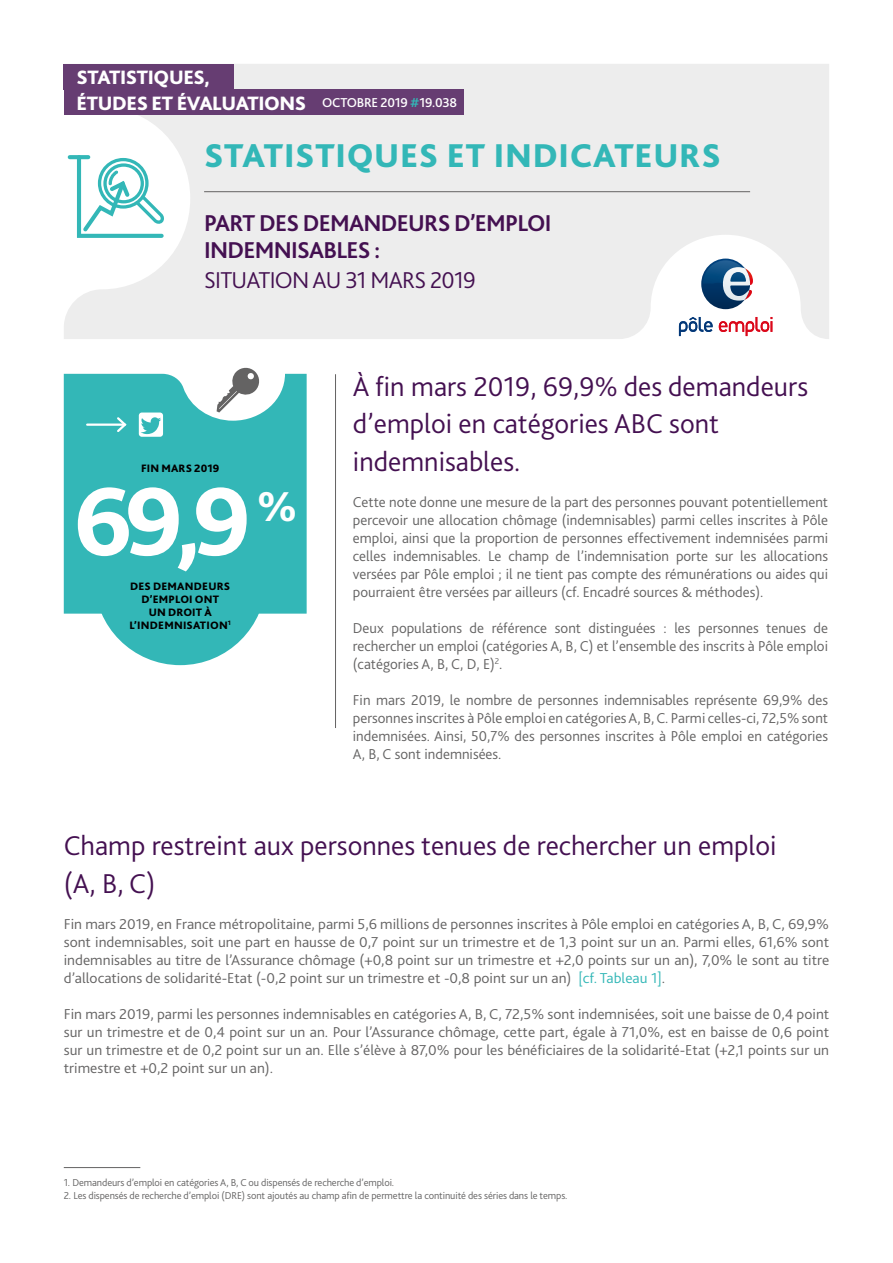
<style>
.page{position:relative;width:893px;height:1263px;background:#fff}
.page>*{position:absolute;margin:0;border:0;box-sizing:border-box;transform-origin:0 0}
.t1{font:800 101.7px "Bliss 2";color:#fff}
.t2{font:800 43.65px "Bliss 2";color:#fff}
.t3{font:800 34.5px "Bliss 2";letter-spacing:.02em;color:#33b7b7}
.TITRE{font:300 28.5px/37.5px "Bliss 2";color:#441051}
.t4{font:300 24px/30px "Bliss 2";letter-spacing:-.03em;color:#441051}
.t5{font:700 24px "Bliss 2";letter-spacing:-.03em;color:#441051}
.t6{font:800 20.25px "Bliss 2";letter-spacing:-.02em;color:#fff}
.TEXTE_COURANT{font:300 15px/18px "Bliss 2";color:#646363;text-align:justify}
.TEXTE_COURANT-2{font:300 15px/18px "Bliss 2";color:#646363;text-align:justify;scale:1.04 1}
.t7{font:500 13.5px "Bliss 2";letter-spacing:-.02em;color:#fff}
.TITRE_CHIFFRE_CLÉ{font:800 11.25px/13px "Bliss 2";letter-spacing:.015em;color:#000;text-align:center}
.t8{font:300 10.5px "Bliss 2";letter-spacing:-.01em;color:#646363}
.s1{color:#33b7b7}
.s2{font-weight:700}
</style>
<div class="page">
<svg style="left:64px;top:64px;width:765px;height:275px;fill:#ededed"></svg>
<svg style="left:701px;top:259px;width:52px;height:50px"></svg>
<svg style="left:679px;top:317px;width:34px;height:19px"></svg>
<svg style="left:719px;top:317px;width:53px;height:19px"></svg>
<hr style="left:204px;top:191px;width:546px;height:1px;background:#646363">
<svg style="left:70px;top:155px;width:5px;height:4px"></svg>
<svg style="left:75px;top:153px;width:93px;height:87px"></svg>
<hr style="left:335px;top:374px;width:1px;height:354px;background:#646363">
<svg style="left:234px;top:367px;width:23px;height:7px"></svg>
<svg style="left:64px;top:374px;width:243px;height:240px;fill:#33b7b7"></svg>
<svg style="left:139px;top:412px;width:24px;height:25px"></svg>
<hr style="left:87px;top:423px;width:38px;height:3px;background:#fff">
<svg style="left:115px;top:415px;width:13px;height:19px"></svg>
<div style="left:95px;top:494px;width:171px;height:171px;background:#33b7b7;border-radius:50%"></div>
<hr style="left:64px;top:1167px;width:76px;height:1px;background:#646363">
<div style="left:64px;top:64px;width:170px;height:26px;background:#663d72"></div>
<div style="left:64px;top:89px;width:399px;height:26px;background:#663d72"></div>
<p class="t6" style="left:77px;top:65px;width:135px">STATISTIQUES,</p>
<p class="t6" style="left:77px;top:90px;width:231px">ÉTUDES ET ÉVALUATIONS</p>
<p class="t7" style="left:322px;top:94px;width:136px">OCTOBRE 2019 <span class="s1">#</span>19.038</p>
<p class="t3" style="left:204px;top:134px;width:518px">STATISTIQUES ET INDICATEURS</p>
<p class="t5" style="left:204px;top:208px;width:349px">PART DES DEMANDEURS D’EMPLOI</p>
<p class="t4" style="left:204px;top:235px;width:273px"><span class="s2">INDEMNISABLES :<br></span>SITUATION AU 31 MARS 2019</p>
<p class="TITRE_CHIFFRE_CLÉ" style="left:141px;top:461px;width:80px">FIN MARS 2019</p>
<p class="t1" style="left:73px;top:458px;width:180px">69,9</p>
<p class="t2" style="left:257px;top:479px;width:42px">%</p>
<p class="TITRE_CHIFFRE_CLÉ" style="left:130px;top:579px;width:102px">DES DEMANDEURS<br>D’EMPLOI ONT</p>
<p class="TITRE_CHIFFRE_CLÉ" style="left:149px;top:606px;width:65px">UN DROIT À</p>
<p class="TITRE_CHIFFRE_CLÉ" style="left:129px;top:619px;width:103px">L’INDEMNISATION<sup>1</sup></p>
<p class="TITRE" style="left:353px;top:368px;width:457px">À fin mars 2019, 69,9% des demandeurs d’emploi en catégories ABC sont indemnisables.</p>
<p class="TEXTE_COURANT" style="left:353px;top:493px;width:477px">Cette note donne une mesure de la part des personnes pouvant potentiellement percevoir une allocation chômage (indemnisables) parmi celles inscrites à Pôle emploi, ainsi que la proportion de personnes effectivement indemnisées parmi celles indemnisables. Le champ de l’indemnisation porte sur les allocations versées par Pôle emploi ; il ne tient pas compte des rémunérations ou aides qui pourraient être versées par ailleurs (cf. Encadré sources &amp; méthodes).</p>
<p class="TEXTE_COURANT" style="left:353px;top:619px;width:477px">Deux populations de référence sont distinguées : les personnes tenues de rechercher un emploi (catégories A, B, C) et l’ensemble des inscrits à Pôle emploi (catégories A, B, C, D, E)<sup>2</sup>.</p>
<p class="TEXTE_COURANT" style="left:353px;top:691px;width:477px">Fin mars 2019, le nombre de personnes indemnisables représente 69,9% des personnes inscrites à Pôle emploi en catégories A, B, C. Parmi celles-ci, 72,5% sont indemnisées. Ainsi, 50,7% des personnes inscrites à Pôle emploi en catégories A, B, C sont indemnisées.</p>
<p class="TITRE" style="left:64px;top:827px;width:714px">Champ restreint aux personnes tenues de rechercher un emploi</p>
<p class="TITRE" style="left:64px;top:864px;width:93px">(A, B, C)</p>
<p class="TEXTE_COURANT-2" style="left:64px;top:915px;width:737px">Fin mars 2019, en France métropolitaine, parmi 5,6 millions de personnes inscrites à Pôle emploi en catégories A, B, C, 69,9% sont indemnisables, soit une part en hausse de 0,7 point sur un trimestre et de 1,3 point sur un an. Parmi elles, 61,6% sont indemnisables au titre de l’Assurance chômage (+0,8 point sur un trimestre et +2,0 points sur un an), 7,0% le sont au titre d’allocations de solidarité-Etat (-0,2 point sur un trimestre et -0,8 point sur un an) <span class="s1">[cf. Tableau 1]</span>.</p>
<p class="TEXTE_COURANT-2" style="left:64px;top:1005px;width:738px">Fin mars 2019, parmi les personnes indemnisables en catégories A, B, C, 72,5% sont indemnisées, soit une baisse de 0,4 point sur un trimestre et de 0,4 point sur un an. Pour l’Assurance chômage, cette part, égale à 71,0%, est en baisse de 0,6 point sur un trimestre et de 0,2 point sur un an. Elle s’élève à 87,0% pour les bénéficiaires de la solidarité-Etat (+2,1 points sur un trimestre et +0,2 point sur un an).</p>
<p class="t8" style="left:64px;top:1176px;width:332px">1. Demandeurs d’emploi en catégories A, B, C ou dispensés de recherche d’emploi.</p>
<p class="t8" style="left:64px;top:1189px;width:505px">2. Les dispensés de recherche d’emploi (DRE) sont ajoutés au champ afin de permettre la continuité des séries dans le temps.</p>
</div>
